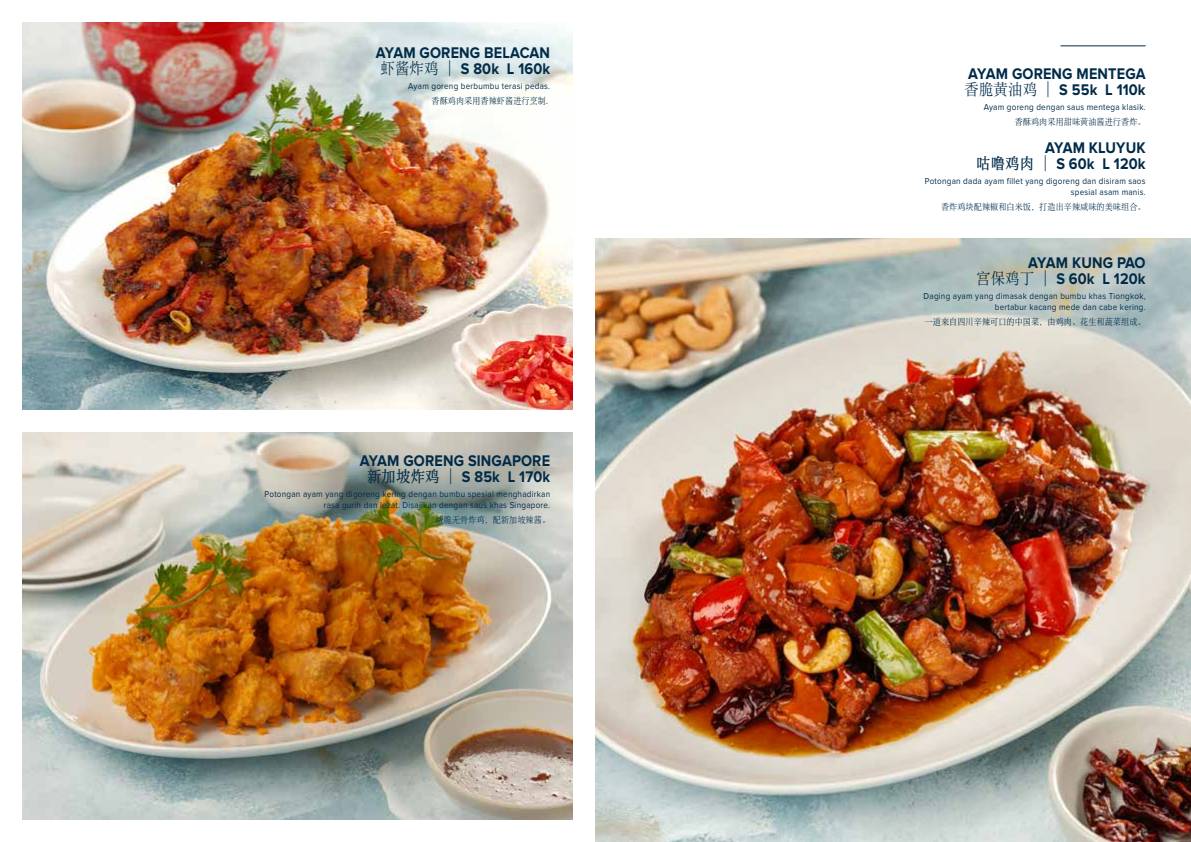
<style>
.page{position:relative;width:1191px;height:842px;background:#fff}
.page>*{position:absolute;margin:0;border:0;box-sizing:border-box;transform-origin:0 0}
.t1{font:700 16px/16px "Proxima Nova";letter-spacing:.01em;color:#002b49;scale:.9 1}
.t2{font:9px/11px "Proxima Nova";letter-spacing:.03em;color:#002b49;text-align:right;scale:.9 1}
.t3{font:9px "Sim Song";letter-spacing:.01em;color:#002b49;scale:.9 1}
.s1{font-family:"Sim Song";font-weight:400}
.s2{font-family:"Sim Song"}
</style>
<div class="page">
<img style="left:23px;top:432px;width:550px;height:387px">
<img style="left:23px;top:23px;width:550px;height:387px">
<img style="left:595px;top:238px;width:596px;height:604px">
<hr style="left:1060px;top:45px;width:85px;height:1px;background:#002b49">
<h1 class="t1" style="left:376px;top:45px;width:195px">AYAM GORENG BELACAN<span class="s1">虾酱炸鸡 |</span> S 80k L 160k</h1>
<p class="t2" style="left:408px;top:81px;width:159px">Ayam goreng berbumbu terasi pedas.</p>
<p class="t3" style="left:431px;top:96px;width:133px">香酥鸡肉采用香辣虾酱进行烹制.</p>
<h1 class="t1" style="left:360px;top:453px;width:213px;text-align:center">AYAM GORENG SINGAPORE<span class="s2">新加坡炸鸡</span> <span class="s1">|</span> S 85k L 170k</h1>
<p class="t2" style="left:264px;top:489px;width:319px">Potongan ayam yang digoreng kering dengan bumbu spesial menghadirkan rasa gurih dan lezat. Disajikan dengan saus khas Singapore.</p>
<p class="t3" style="left:435px;top:515px;width:129px">咸脆无骨炸鸡，配新加坡辣酱。</p>
<h1 class="t1" style="left:964px;top:66px;width:203px">AYAM GORENG MENTEGA<span class="s1">香脆黄油鸡 |</span> S 55k L 110k</h1>
<p class="t2" style="left:983px;top:101px;width:181px">Ayam goreng dengan saus mentega klasik.</p>
<p class="t3" style="left:1014px;top:117px;width:147px">香酥鸡肉采用甜味黄油酱进行香炸。</p>
<h1 class="t1" style="left:976px;top:140px;width:190px;text-align:right">AYAM KLUYUK<br><span class="s2">咕噜鸡肉</span> <span class="s1">|</span> S 60k L 120k</h1>
<p class="t2" style="left:925px;top:176px;width:247px">Potongan dada ayam fillet yang digoreng dan disiram saos spesial asam manis.</p>
<p class="t3" style="left:941px;top:203px;width:229px">香炸鸡块配辣椒和白米饭，打造出辛辣咸味的美味组合。</p>
<h1 class="t1" style="left:976px;top:255px;width:190px;text-align:right">AYAM KUNG PAO<br><span class="s1">宫保鸡丁 |</span> S 60k L 120k</h1>
<p class="t2" style="left:923px;top:290px;width:248px">Daging ayam yang dimasak dengan bumbu khas Tiongkok, bertabur kacang mede dan cabe kering.</p>
<p class="t3" style="left:924px;top:317px;width:247px">一道来自四川辛辣可口的中国菜，由鸡肉、花生和蔬菜组成。</p>
</div>
